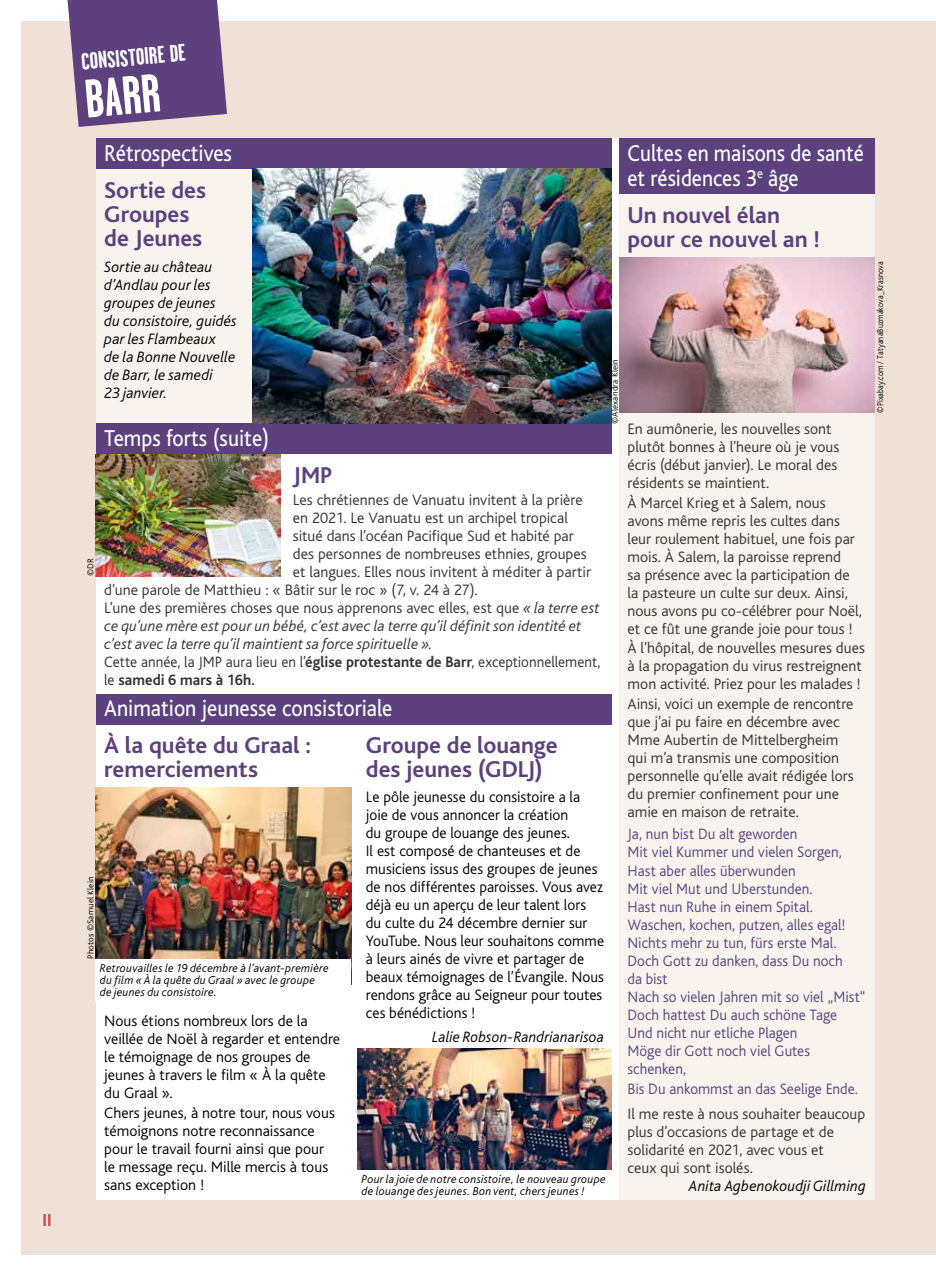
<style>
.page{position:relative;width:936px;height:1276px;background:#fff}
.page>*{position:absolute;margin:0;border:0;box-sizing:border-box;transform-origin:0 0}
.t1{font:700 54px "Garage Gothic";color:#fff}
.t2{font:700 24px/24px "Bliss";color:#5d417e}
.t3{font:24px "Bliss";color:#fff;scale:.9 1}
.t4{font:24px/25.5px "Bliss";color:#fff;scale:.89 1}
.t5{font:700 24px "Garage Gothic";color:#fff}
.t6{font:500 18px "Bliss";color:#c8514e}
.t7{font:300 15.75px/18px "Bliss";color:#333}
.t8{font:300 15.75px/18px "Bliss";color:#000}
.t9{font:300 15.75px/18px "Bliss";color:#5d417e;scale:.96 1}
.t10{font:italic 300 15.75px/18px "Bliss";letter-spacing:.005em;color:#000}
.t11{font:italic 300 15.75px "Bliss";letter-spacing:.005em;color:#333}
.t12{font:300 15.75px "Bliss";color:#333;scale:.96 1}
.t13{font:700 15.75px "Bliss";letter-spacing:.005em;color:#333;scale:.96 1}
.t14{font:italic 300 12px/12px "Bliss";letter-spacing:.02em;color:#000}
.t15{font:300 9px "Bliss";letter-spacing:.02em;color:#000;scale:.88 1}
.t16{font:300 9px "Bliss";letter-spacing:.02em;color:#000}
.s1{font-style:italic}
.s2{font-weight:700}
.s3{font-weight:300}
</style>
<div class="page">
<div style="left:21px;top:21px;width:914px;height:1233px;background:#efe1d6"></div>
<svg style="left:67px;top:0;width:160px;height:127px;background:#6d5388"></svg>
<div style="left:96px;top:138px;width:516px;height:286px;background:#f9f3ee"></div>
<div style="left:96px;top:138px;width:516px;height:31px;background:#5d417e"></div>
<div style="left:96px;top:694px;width:516px;height:505px;background:#fff"></div>
<div style="left:96px;top:694px;width:516px;height:30px;background:#5d417e"></div>
<div style="left:619px;top:138px;width:255px;height:1061px;background:#f9f3ee"></div>
<div style="left:619px;top:138px;width:255px;height:56px;background:#5d417e"></div>
<div style="left:96px;top:424px;width:516px;height:270px;background:#fff"></div>
<div style="left:96px;top:424px;width:516px;height:30px;background:#5d417e"></div>
<img style="left:357px;top:1049px;width:255px;height:120px">
<img style="left:253px;top:168px;width:359px;height:256px">
<img style="left:619px;top:258px;width:255px;height:154px">
<img style="left:96px;top:788px;width:255px;height:171px">
<div style="left:612px;top:138px;width:7px;height:1061px;background:#fff"></div>
<img style="left:96px;top:454px;width:184px;height:122px">
<p class="t6" style="left:43px;top:1210px;width:11px">II</p>
<h2 class="t5" style="left:80px;top:49px;width:106px;rotate:-5deg">CONSISTOIRE DE</h2>
<h1 class="t1" style="left:82px;top:71px;width:77px;rotate:-5deg">BARR</h1>
<h2 class="t3" style="left:104px;top:140px;width:143px">Rétrospectives</h2>
<h2 class="t2" style="left:104px;top:178px;width:103px">Sortie des<br>Groupes de Jeunes</h2>
<p class="t10" style="left:104px;top:258px;width:134px">Sortie au château d’Andlau pour les groupes de jeunes<br>du consistoire, guidés par les Flambeaux<br>de la Bonne Nouvelle de Barr, le samedi<br>23 janvier.</p>
<p class="t16" style="left:86px;top:576px;width:19px;rotate:-90deg">©DR</p>
<h2 class="t3" style="left:104px;top:426px;width:185px">Temps forts (suite)</h2>
<h2 class="t2" style="left:293px;top:464px;width:41px">JMP</h2>
<p class="t7" style="left:293px;top:491px;width:291px">Les chrétiennes de Vanuatu invitent à la prière</p>
<p class="t7" style="left:293px;top:509px;width:276px">en 2021. Le Vanuatu est un archipel tropical</p>
<p class="t7" style="left:293px;top:527px;width:282px">situé dans l’océan Pacifique Sud et habité par</p>
<p class="t7" style="left:293px;top:545px;width:295px">des personnes de nombreuses ethnies, groupes</p>
<p class="t7" style="left:293px;top:563px;width:300px">et langues. Elles nous invitent à méditer à partir</p>
<p class="t7" style="left:104px;top:581px;width:375px">d’une parole de Matthieu : « Bâtir sur le roc » (7, v. 24 à 27).</p>
<p class="t7" style="left:104px;top:599px;width:497px">L’une des premières choses que nous apprenons avec elles, est que <span class="s1">« la terre est</span></p>
<p class="t11" style="left:104px;top:618px;width:478px">ce qu’une mère est pour un bébé, c’est avec la terre qu’il définit son identité et</p>
<p class="t11" style="left:104px;top:636px;width:330px">c’est avec la terre qu’il maintient sa force spirituelle ».</p>
<p class="t12" style="left:104px;top:654px;width:518px">Cette année, la JMP aura lieu en l’<span class="s2">église protestante de Barr</span>, exceptionnellement,</p>
<p class="t13" style="left:104px;top:672px;width:158px"><span class="s3">le</span> samedi 6 mars à 16h.</p>
<p class="t16" style="left:610px;top:424px;width:66px;rotate:-90deg">©Alexandra Klein</p>
<h2 class="t3" style="left:104px;top:696px;width:322px">Animation jeunesse consistoriale</h2>
<h2 class="t2" style="left:104px;top:734px;width:208px">À la quête du Graal : remerciements</h2>
<h2 class="t2" style="left:366px;top:734px;width:193px">Groupe de louange des jeunes (GDLJ)</h2>
<p class="t8" style="left:366px;top:787px;width:240px">Le pôle jeunesse du consistoire a la joie de vous annoncer la création<br>du groupe de louange des jeunes.<br>Il est composé de chanteuses et de musiciens issus des groupes de jeunes de nos différentes paroisses. Vous avez déjà eu un aperçu de leur talent lors du culte du 24 décembre dernier sur YouTube. Nous leur souhaitons comme à leurs ainés de vivre et partager de beaux témoignages de l’Évangile. Nous rendons grâce au Seigneur pour toutes ces bénédictions !</p>
<p class="t10" style="left:432px;top:1028px;width:173px">Lalie Robson-Randrianarisoa</p>
<p class="t16" style="left:86px;top:959px;width:84px;rotate:-90deg">Photos ©Samuel Klein</p>
<p class="t14" style="left:100px;top:962px;width:230px">Retrouvailles le 19 décembre à l’avant-première du film « À la quête du Graal » avec le groupe de jeunes du consistoire.</p>
<p class="t8" style="left:104px;top:1012px;width:237px">Nous étions nombreux lors de la veillée de Noël à regarder et entendre le témoignage de nos groupes de jeunes à travers le film « À la quête du Graal ».</p>
<p class="t8" style="left:104px;top:1104px;width:232px">Chers jeunes, à notre tour, nous vous témoignons notre reconnaissance pour le travail fourni ainsi que pour le message reçu. Mille mercis à tous sans exception !</p>
<p class="t14" style="left:361px;top:1173px;width:245px">Pour la joie de notre consistoire, le nouveau groupe de louange des jeunes. Bon vent, chers jeunes !</p>
<h2 class="t4" style="left:627px;top:141px;width:267px">Cultes en maisons de santé et résidences 3<sup>e</sup> âge</h2>
<h2 class="t2" style="left:627px;top:204px;width:194px">Un nouvel élan pour ce nouvel an !</h2>
<p class="t7" style="left:627px;top:420px;width:213px">En aumônerie, les nouvelles sont plutôt bonnes à l’heure où je vous écris (début janvier). Le moral des résidents se maintient.</p>
<p class="t7" style="left:627px;top:494px;width:239px">À Marcel Krieg et à Salem, nous avons même repris les cultes dans leur roulement habituel, une fois par mois. À Salem, la paroisse reprend<br>sa présence avec la participation de<br>la pasteure un culte sur deux. Ainsi, nous avons pu co-célébrer pour Noël, et ce fût une grande joie pour tous !<br>À l’hôpital, de nouvelles mesures dues à la propagation du virus restreignent mon activité. Priez pour les malades !</p>
<p class="t7" style="left:627px;top:695px;width:228px">Ainsi, voici un exemple de rencontre que j’ai pu faire en décembre avec Mme Aubertin de Mittelbergheim qui m’a transmis une composition personnelle qu’elle avait rédigée lors du premier confinement pour une amie en maison de retraite.</p>
<p class="t9" style="left:627px;top:825px;width:250px">Ja, nun bist Du alt geworden<br>Mit viel Kummer und vielen Sorgen,<br>Hast aber alles überwunden<br>Mit viel Mut und Uberstunden.<br>Hast nun Ruhe in einem Spital.<br>Waschen, kochen, putzen, alles egal!<br>Nichts mehr zu tun, fürs erste Mal.<br>Doch Gott zu danken, dass Du noch<br>da bist<br>Nach so vielen Jahren mit so viel „Mist“<br>Doch hattest Du auch schöne Tage<br>Und nicht nur etliche Plagen<br>Möge dir Gott noch viel Gutes schenken,</p>
<p class="t9" style="left:627px;top:1080px;width:241px">Bis Du ankommst an das Seelige Ende.</p>
<p class="t7" style="left:627px;top:1104px;width:239px">Il me reste à nous souhaiter beaucoup plus d’occasions de partage et de solidarité en 2021, avec vous et<br>ceux qui sont isolés.</p>
<p class="t10" style="left:689px;top:1177px;width:178px">Anita Agbenokoudji Gillming</p>
<p class="t15" style="left:875px;top:412px;width:173px;rotate:-90deg">©Pixabay.com / TatyanaBuzmakova_Krasnova</p>
</div>
